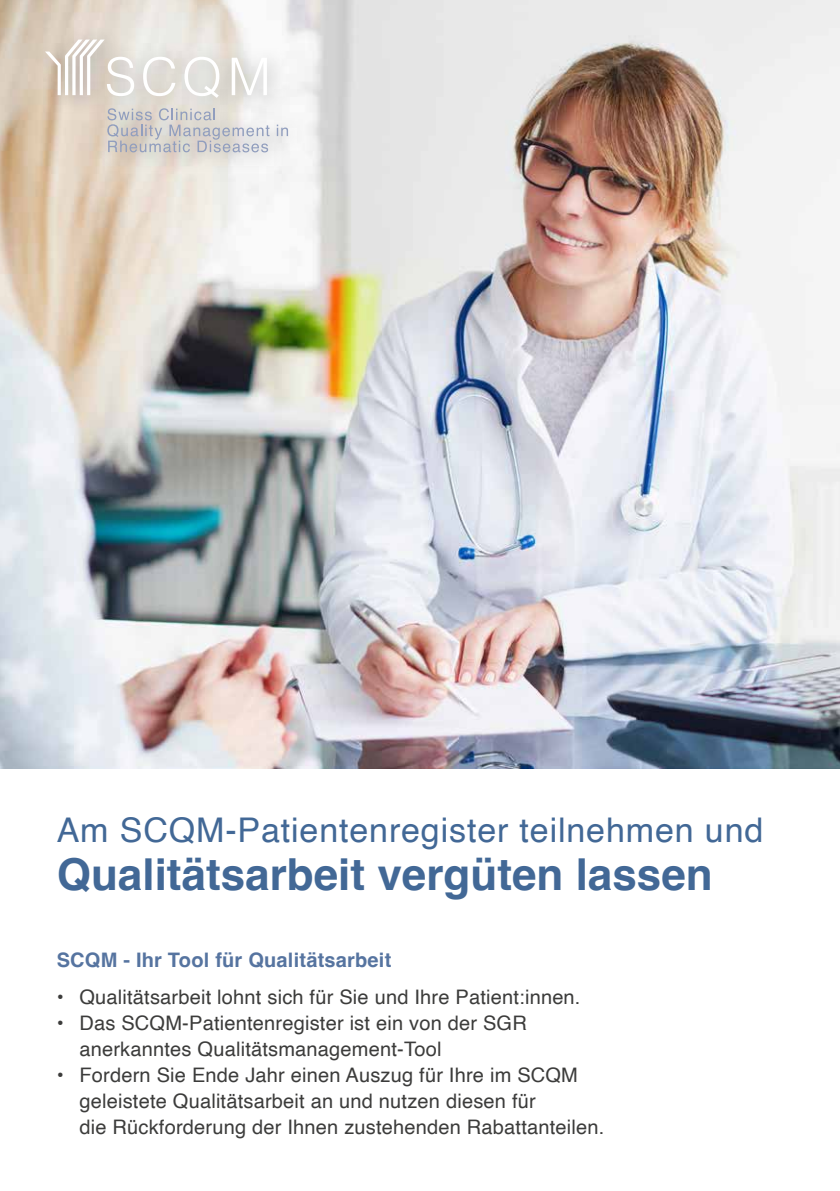
<style>
.page{position:relative;width:840px;height:1191px;background:#fff}
.page>*{position:absolute;margin:0;border:0;box-sizing:border-box;transform-origin:0 0}
.t1{font:700 44px "Helvetica";color:#426896}
.t2{font:34px "Helvetica";letter-spacing:.025em;color:#426896}
.t3{font:20px/26px "Helvetica";letter-spacing:.01em;color:#3c3c3b}
.t4{font:700 20px "Helvetica";letter-spacing:.01em;color:#5674a0}
</style>
<div class="page">
<img style="left:0;top:0;width:839px;height:768px">
<div style="left:33px;top:25px;width:277px;height:150px;background:#000;opacity:.3"></div>
<svg style="left:276px;top:125px;width:12px;height:11px"></svg>
<svg style="left:107px;top:108px;width:162px;height:44px;background:#d0cecf"></svg>
<svg style="left:143px;top:57px;width:32px;height:39px"></svg>
<svg style="left:184px;top:57px;width:35px;height:41px"></svg>
<svg style="left:231px;top:58px;width:36px;height:37px"></svg>
<svg style="left:45px;top:40px;width:89px;height:56px"></svg>
<h2 class="t2" style="left:57px;top:804px;width:707px">Am SCQM-Patientenregister teilnehmen und</h2>
<h1 class="t1" style="left:57px;top:848px;width:657px">Qualitätsarbeit vergüten lassen</h1>
<p class="t4" style="left:57px;top:947px;width:336px">SCQM - Ihr Tool für Qualitätsarbeit</p>
<p class="t3" style="left:57px;top:984px;width:525px">• Qualitätsarbeit lohnt sich für Sie und Ihre Patient:innen.</p>
<p class="t3" style="left:79px;top:1010px;width:448px;text-indent:-23px">• Das SCQM-Patientenregister ist ein von der SGR anerkanntes Qualitätsmanagement-Tool</p>
<p class="t3" style="left:79px;top:1062px;width:526px;text-indent:-23px">• Fordern Sie Ende Jahr einen Auszug für Ihre im SCQM geleistete Qualitätsarbeit an und nutzen diesen für<br>die Rückforderung der Ihnen zustehenden Rabattanteilen.</p>
</div>
